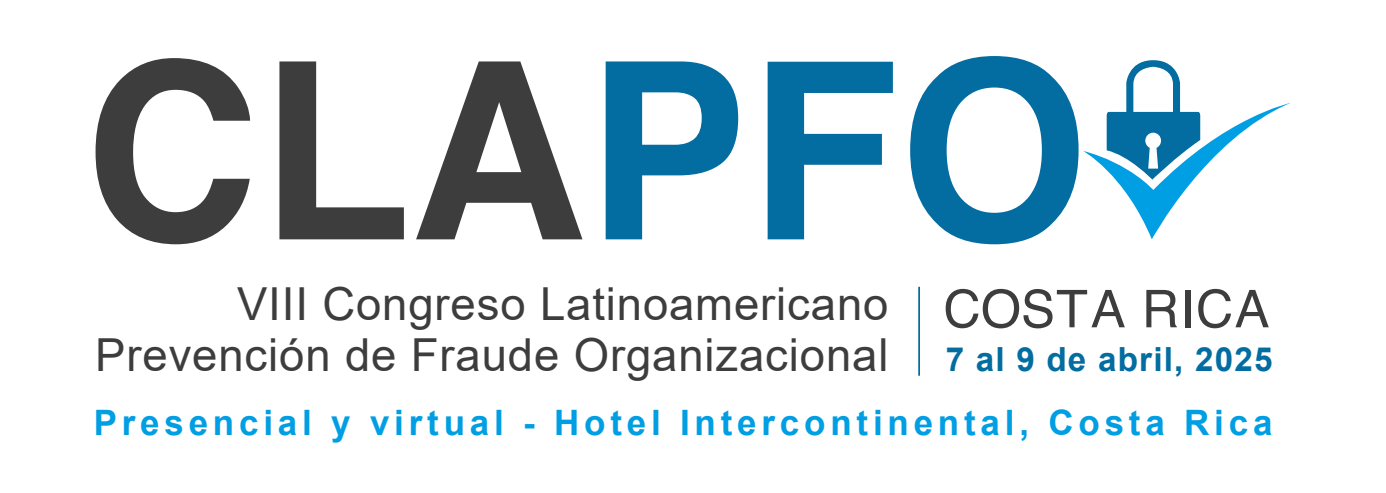
<style>
.page{position:relative;width:1386px;height:493px;background:#fff}
.page>*{position:absolute;margin:0;border:0;box-sizing:border-box;transform-origin:0 0}
.t1{font:45.5px/50.8px "Arial";letter-spacing:.02em;color:#3d3d3d;text-align:right}
.t2{font:700 35px "Arial";letter-spacing:.135em;color:#009ee3}
.t3{font:700 33.25px "Arial";letter-spacing:.035em;color:#036ca0}
</style>
<div class="page">
<svg style="left:96px;top:58px;width:154px;height:186px"></svg>
<svg style="left:279px;top:61px;width:125px;height:178px"></svg>
<svg style="left:416px;top:61px;width:166px;height:178px"></svg>
<svg style="left:606px;top:61px;width:132px;height:178px"></svg>
<svg style="left:768px;top:62px;width:125px;height:177px"></svg>
<svg style="left:910px;top:56px;width:169px;height:188px"></svg>
<svg style="left:946px;top:289px;width:179px;height:39px"></svg>
<svg style="left:1146px;top:290px;width:31px;height:37px"></svg>
<div style="left:1186px;top:290px;width:5px;height:37px;background:#3d3d3d"></div>
<svg style="left:1198px;top:289px;width:71px;height:39px"></svg>
<hr style="left:918px;top:287px;width:2px;height:89px;background:#036ca0">
<svg style="left:1083px;top:103px;width:207px;height:136px"></svg>
<svg style="left:1107px;top:60px;width:93px;height:120px"></svg>
<p class="t1" style="left:95px;top:278px;width:795px">VIII Congreso Latinoamericano<br>Prevención de Fraude Organizacional</p>
<p class="t2" style="left:94px;top:398px;width:1180px">Presencial y virtual - Hotel Intercontinental, Costa Rica</p>
<p class="t3" style="left:946px;top:335px;width:329px">7 al 9 de abril, 2025</p>
</div>
